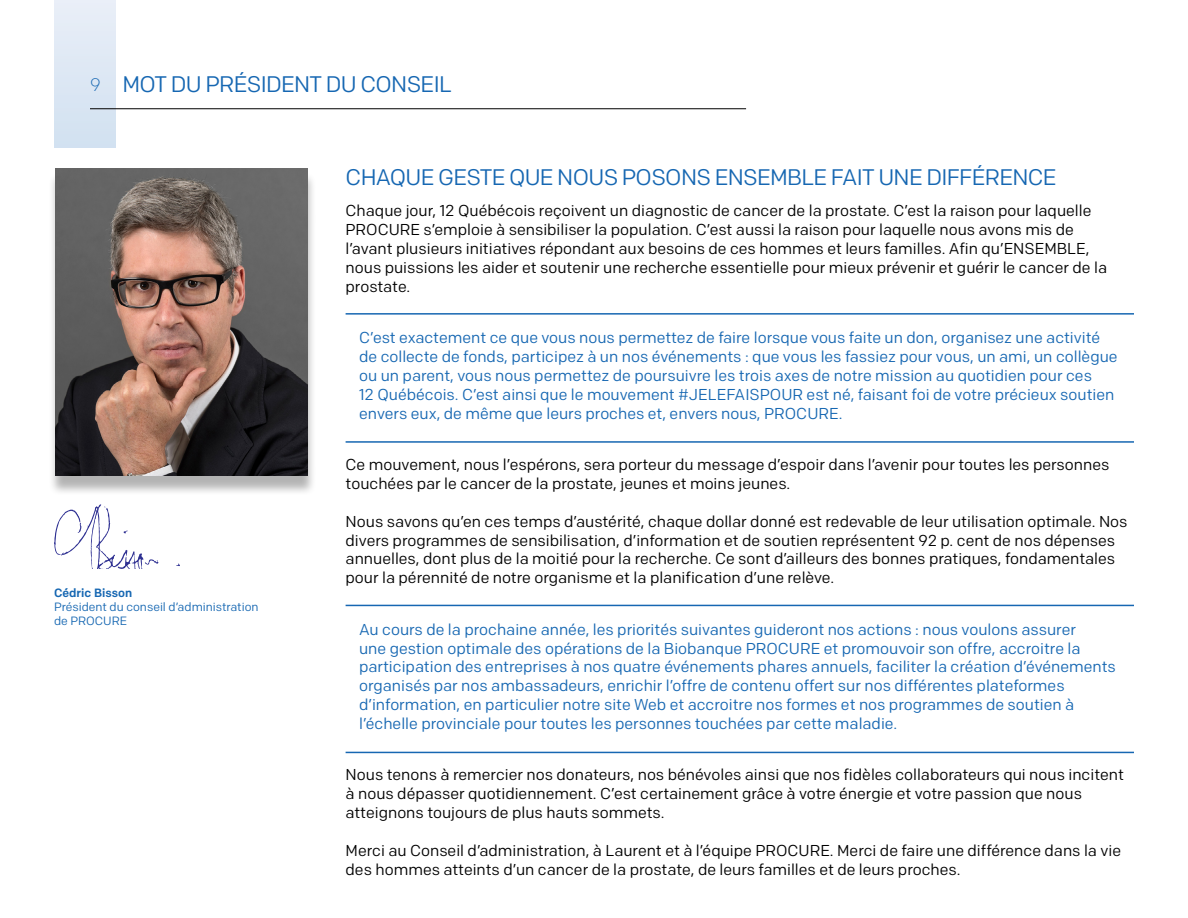
<style>
.page{position:relative;width:1188px;height:918px;background:#fff}
.page>*{position:absolute;margin:0;border:0;box-sizing:border-box;transform-origin:0 0}
.t1{font:22.5px "Colfax";letter-spacing:-.03em;color:#1667b2}
.t2{font:300 18px "Colfax";color:#1667b2}
.t3{font:15.75px/18.9px "Colfax";color:#000}
.t4{font:15.75px/18.9px "Colfax";color:#1667b2}
.t5{font:12px/14.4px "Colfax";color:#1667b2}
.t6{font:500 12px "Colfax";color:#1667b2}
</style>
<div class="page">
<div style="left:54px;top:0;width:61px;height:148px;background:#dde8f4"></div>
<hr style="left:90px;top:108px;width:656px;height:1px;background:#000">
<div style="left:48px;top:172px;width:269px;height:324px;background:#000;opacity:.3"></div>
<img style="left:55px;top:168px;width:252px;height:307px">
<svg style="left:54px;top:504px;width:105px;height:64px"></svg>
<hr style="left:346px;top:313px;width:788px;height:2px;background:#1667b2">
<hr style="left:346px;top:441px;width:788px;height:2px;background:#1667b2">
<hr style="left:346px;top:605px;width:788px;height:1px;background:#1667b2">
<hr style="left:346px;top:752px;width:788px;height:1px;background:#1667b2">
<p class="t2" style="left:90px;top:74px;width:12px">9</p>
<h1 class="t1" style="left:122px;top:70px;width:96px">mot du prési</h1>
<h1 class="t1" style="left:266px;top:70px;width:29px">dent</h1>
<h1 class="t1" style="left:326px;top:70px;width:49px">du conseil</h1>
<h1 class="t1" style="left:346px;top:164px;width:712px">CHAQUE GESTE QUE NOUS POSONS ENSEMBLE FAIT UNE DIFFÉRENCE</h1>
<p class="t6" style="left:54px;top:585px;width:80px">Cédric Bisson</p>
<p class="t5" style="left:54px;top:599px;width:206px">Président du conseil d’administration de PROCURE</p>
<p class="t3" style="left:346px;top:201px;width:763px">Chaque jour, 12 Québécois reçoivent un diagnostic de cancer de la prostate. C’est la raison pour laquelle PROCURE s’emploie à sensibiliser la population. C’est aussi la raison pour laquelle nous avons mis de l’avant plusieurs initiatives répondant aux besoins de ces hommes et leurs familles. Afin qu’ENSEMBLE, nous puissions les aider et soutenir une recherche essentielle pour mieux prévenir et guérir le cancer de la prostate.</p>
<p class="t4" style="left:359px;top:328px;width:760px">C’est exactement ce que vous nous permettez de faire lorsque vous faite un don, organisez une activité de collecte de fonds, participez à un nos événements : que vous les fassiez pour vous, un ami, un collègue ou un parent, vous nous permettez de poursuivre les trois axes de notre mission au quotidien pour ces<br>12 Québécois. C’est ainsi que le mouvement #JELEFAISPOUR est né, faisant foi de votre précieux soutien envers eux, de même que leurs proches et, envers nous, PROCURE.</p>
<p class="t3" style="left:346px;top:455px;width:765px">Ce mouvement, nous l’espérons, sera porteur du message d’espoir dans l’avenir pour toutes les personnes touchées par le cancer de la prostate, jeunes et moins jeunes.</p>
<p class="t3" style="left:346px;top:512px;width:783px">Nous savons qu’en ces temps d’austérité, chaque dollar donné est redevable de leur utilisation optimale. Nos divers programmes de sensibilisation, d’information et de soutien représentent 92 p. cent de nos dépenses annuelles, dont plus de la moitié pour la recherche. Ce sont d’ailleurs des bonnes pratiques, fondamentales pour la pérennité de notre organisme et la planification d’une relève.</p>
<p class="t4" style="left:359px;top:620px;width:758px">Au cours de la prochaine année, les priorités suivantes guideront nos actions : nous voulons assurer<br>une gestion optimale des opérations de la Biobanque PROCURE et promouvoir son offre, accroitre la participation des entreprises à nos quatre événements phares annuels, faciliter la création d’événements organisés par nos ambassadeurs, enrichir l’offre de contenu offert sur nos différentes plateformes d’information, en particulier notre site Web et accroitre nos formes et nos programmes de soutien à l’échelle provinciale pour toutes les personnes touchées par cette maladie.</p>
<p class="t3" style="left:346px;top:765px;width:780px">Nous tenons à remercier nos donateurs, nos bénévoles ainsi que nos fidèles collaborateurs qui nous incitent à nous dépasser quotidiennement. C’est certainement grâce à votre énergie et votre passion que nous atteignons toujours de plus hauts sommets.</p>
<p class="t3" style="left:346px;top:841px;width:777px">Merci au Conseil d’administration, à Laurent et à l’équipe PROCURE. Merci de faire une différence dans la vie des hommes atteints d’un cancer de la prostate, de leurs familles et de leurs proches.</p>
</div>
